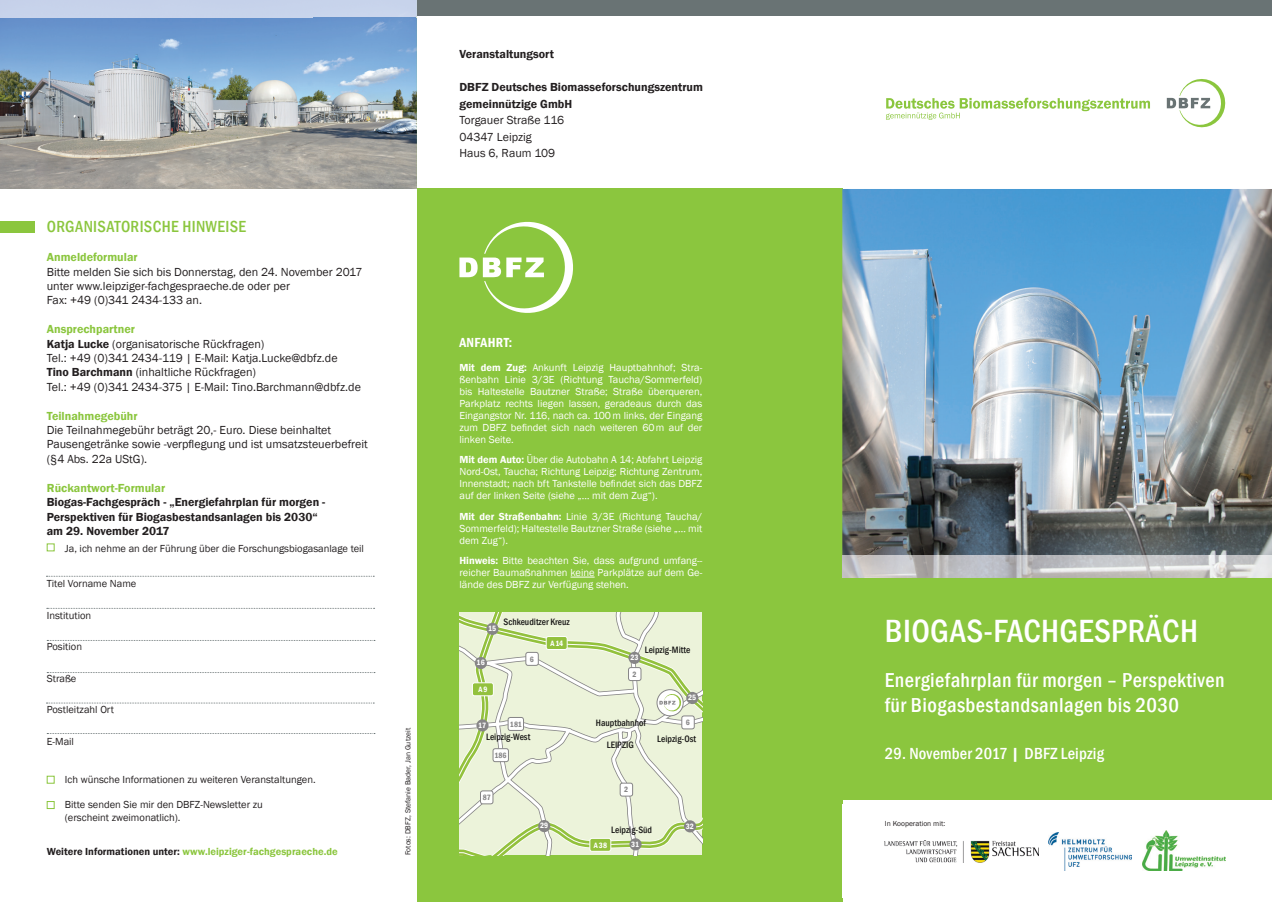
<style>
.page{position:relative;width:1272px;height:902px;background:#fff}
.page>*{position:absolute;margin:0;border:0;box-sizing:border-box;transform-origin:0 0}
.t1{font:500 condensed 33px "Franklin Gothic";letter-spacing:.01em;color:#fff}
.t2{font:500 condensed 20.7px/24.9px "Franklin Gothic";letter-spacing:.02em;color:#fff}
.t3{font:500 condensed 16.5px "Franklin Gothic";letter-spacing:.01em;color:#fff}
.t4{font:500 condensed 16.5px "Franklin Gothic";letter-spacing:.02em;color:#8bc63e}
.t5{font:600 condensed 13.5px "Franklin Gothic";letter-spacing:.02em;color:#fff}
.t6{font:12px/14.4px "Franklin Gothic";color:#231f20}
.t7{font:600 12px/14.4px "Franklin Gothic";color:#231f20}
.t8{font:600 12px "Franklin Gothic";color:#8bc63e}
.t9{font:10.5px/12px "Franklin Gothic";color:#fff;text-align:justify}
.t10{font:10.5px/12.6px "Franklin Gothic";color:#231f20}
.t11{font:600 10.5px "Franklin Gothic";color:#8bc63e}
.t12{font:500 condensed 9.45px "Franklin Gothic";color:#161514}
.t13{font:600 condensed 7.95px "Franklin Gothic";color:#fff}
.t14{font:600 condensed 7.95px "Franklin Gothic";color:#868586}
.t15{font:7.5px "Franklin Gothic";color:#231f20}
.s1{font-weight:600;color:#8bc63e}
.s2{font-weight:600}
.s3{color:#231f20}
.s4{font-weight:600;font-stretch:normal}
</style>
<div class="page">
<div style="left:842px;top:578px;width:429px;height:221px;background:#8bc63e"></div>
<img style="left:0;top:0;width:417px;height:189px">
<div style="left:417px;top:189px;width:425px;height:712px;background:#8bc63e"></div>
<img style="left:842px;top:189px;width:429px;height:366px">
<img style="left:842px;top:555px;width:429px;height:22px">
<div style="left:417px;top:0;width:854px;height:16px;background:#697374"></div>
<svg style="left:459px;top:612px;width:243px;height:243px;background:#e4edd0"></svg>
<div style="left:620px;top:783px;width:12px;height:13px;background:#fff;border-radius:2px"></div>
<div style="left:619px;top:782px;width:14px;height:14px;border:1px solid #868586;border-radius:2px"></div>
<div style="left:681px;top:715px;width:13px;height:13px;background:#fff;border-radius:2px"></div>
<div style="left:681px;top:715px;width:13px;height:14px;border:1px solid #868586;border-radius:2px"></div>
<div style="left:628px;top:667px;width:13px;height:13px;background:#fff;border-radius:2px"></div>
<div style="left:628px;top:667px;width:13px;height:14px;border:1px solid #868586;border-radius:2px"></div>
<div style="left:480px;top:790px;width:13px;height:13px;background:#fff;border-radius:2px"></div>
<div style="left:480px;top:790px;width:13px;height:14px;border:1px solid #868586;border-radius:2px"></div>
<div style="left:476px;top:719px;width:12px;height:12px;background:#868586;border-radius:50%"></div>
<div style="left:475px;top:657px;width:12px;height:12px;background:#868586;border-radius:50%"></div>
<div style="left:486px;top:622px;width:12px;height:13px;background:#868586;border-radius:50%"></div>
<div style="left:628px;top:651px;width:12px;height:13px;background:#868586;border-radius:50%"></div>
<div style="left:686px;top:691px;width:12px;height:13px;background:#868586;border-radius:50%"></div>
<div style="left:629px;top:838px;width:12px;height:12px;background:#868586;border-radius:50%"></div>
<div style="left:684px;top:820px;width:12px;height:12px;background:#868586;border-radius:50%"></div>
<div style="left:538px;top:819px;width:12px;height:13px;background:#868586;border-radius:50%"></div>
<div style="left:0;top:222px;width:34px;height:11px;background:#8bc63e"></div>
<div style="left:47px;top:775px;width:8px;height:8px;border:1px solid #8bc63e"></div>
<div style="left:47px;top:801px;width:8px;height:7px;border:1px solid #8bc63e"></div>
<svg style="left:1166px;top:79px;width:60px;height:49px"></svg>
<svg style="left:886px;top:98px;width:263px;height:22px"></svg>
<svg style="left:459px;top:222px;width:114px;height:91px"></svg>
<svg style="left:570px;top:576px;width:24px;height:1px"></svg>
<svg style="left:46px;top:576px;width:328px;height:1px"></svg>
<svg style="left:47px;top:608px;width:327px;height:1px"></svg>
<svg style="left:47px;top:640px;width:328px;height:1px"></svg>
<svg style="left:47px;top:672px;width:328px;height:1px"></svg>
<svg style="left:46px;top:702px;width:328px;height:1px"></svg>
<svg style="left:47px;top:733px;width:328px;height:1px"></svg>
<img style="left:884px;top:840px;width:154px;height:22px">
<img style="left:1048px;top:832px;width:83px;height:38px">
<img style="left:1142px;top:830px;width:83px;height:40px">
<h3 class="t4" style="left:47px;top:216px;width:201px">ORGANISATORISCHE HINWEISE</h3>
<p class="t8" style="left:47px;top:250px;width:92px">Anmeldeformular</p>
<p class="t6" style="left:47px;top:264px;width:317px">Bitte melden Sie sich bis Donnerstag, den 24. November 2017 unter www.leipziger-fachgespraeche.de oder per<br>Fax: +49 (0)341 2434-133 an.</p>
<p class="t6" style="left:47px;top:322px;width:315px"><span class="s1">Ansprechpartner<br></span><span class="s2">Katja Lucke</span> (organisatorische Rückfragen)<br>Tel.: +49 (0)341 2434-119 | E-Mail: Katja.Lucke@dbfz.de <span class="s2">Tino Barchmann</span> (inhaltliche Rückfragen)<br>Tel.: +49 (0)341 2434-375 | E-Mail: Tino.Barchmann@dbfz.de</p>
<p class="t8" style="left:47px;top:408px;width:92px">Teilnahmegebühr</p>
<p class="t6" style="left:47px;top:423px;width:322px">Die Teilnahmegebühr beträgt 20,- Euro. Diese beinhaltet<br>Pausengetränke sowie -verpflegung und ist umsatzsteuerbefreit (§4 Abs. 22a UStG).</p>
<p class="t8" style="left:47px;top:480px;width:120px">Rückantwort-Formular</p>
<p class="t7" style="left:47px;top:495px;width:280px">Biogas-Fachgespräch - „Energiefahrplan für morgen -<br>Perspektiven für Biogasbestandsanlagen bis 2030“ am 29. November 2017</p>
<p class="t10" style="left:65px;top:542px;width:301px">Ja, ich nehme an der Führung über die Forschungsbiogasanlage teil</p>
<p class="t10" style="left:47px;top:577px;width:91px">Titel Vorname Name</p>
<p class="t10" style="left:47px;top:609px;width:46px">Institution</p>
<p class="t10" style="left:47px;top:640px;width:37px">Position</p>
<p class="t10" style="left:47px;top:672px;width:31px">Straße</p>
<p class="t10" style="left:47px;top:703px;width:69px">Postleitzahl Ort</p>
<p class="t10" style="left:47px;top:735px;width:29px">E-Mail</p>
<p class="t10" style="left:65px;top:773px;width:252px">Ich wünsche Informationen zu weiteren Veranstaltungen.</p>
<p class="t10" style="left:65px;top:798px;width:199px">Bitte senden Sie mir den DBFZ-Newsletter zu (erscheint zweimonatlich).</p>
<p class="t11" style="left:47px;top:845px;width:292px"><span class="s3">Weitere Informationen unter:</span> www.leipziger-fachgespraeche.de</p>
<p class="t15" style="left:403px;top:855px;width:129px;rotate:-90deg">Fotos: DBFZ, Stefanie Bader, Jan Gutzeit</p>
<p class="t7" style="left:459px;top:47px;width:96px">Veranstaltungsort</p>
<p class="t7" style="left:459px;top:79px;width:245px;line-height:16.5px">DBFZ Deutsches Biomasseforschungszentrum gemeinnützige GmbH</p>
<p class="t6" style="left:459px;top:112px;width:106px;line-height:16.5px">Torgauer Straße 116<br>04347 Leipzig<br>Haus 6, Raum 109</p>
<p class="t5" style="left:459px;top:333px;width:54px">ANFAHRT:</p>
<p class="t9" style="left:459px;top:361px;width:244px"><span class="s2">Mit dem Zug:</span> Ankunft Leipzig Hauptbahnhof; Stra&shy;ßenbahn Linie 3/3E (Richtung Taucha/Sommerfeld) bis Haltestelle Bautzner Straße; Straße überqueren, Parkplatz rechts liegen lassen, geradeaus durch das Eingangstor Nr. 116, nach ca. 100 m links, der Eingang zum DBFZ befindet sich nach weiteren 60 m auf der linken Seite.</p>
<p class="t9" style="left:459px;top:454px;width:244px"><span class="s2">Mit dem Auto:</span> Über die Autobahn A 14; Abfahrt Leipzig Nord-Ost, Taucha; Richtung Leipzig; Richtung Zentrum, Innenstadt; nach bft Tankstelle befindet sich das DBFZ auf der linken Seite (siehe „… mit dem Zug“).</p>
<p class="t9" style="left:459px;top:510px;width:244px"><span class="s2">Mit der Straßenbahn:</span> Linie 3/3E (Richtung Taucha/ Sommerfeld); Haltestelle Bautzner Straße (siehe „… mit dem Zug“).</p>
<p class="t9" style="left:459px;top:555px;width:244px"><span class="s2">Hinweis:</span> Bitte beachten Sie, dass aufgrund umfang-- reicher Baumaßnahmen keine Parkplätze auf dem Ge&shy;lände des DBFZ zur Verfügung stehen.</p>
<p class="t12" style="left:503px;top:615px;width:68px">Schkeuditzer Kreuz</p>
<p class="t13" style="left:488px;top:623px;width:10px">15</p>
<p class="t13" style="left:476px;top:657px;width:10px">16</p>
<p class="t13" style="left:478px;top:684px;width:11px">A9</p>
<p class="t13" style="left:478px;top:719px;width:10px">17</p>
<p class="t14" style="left:530px;top:653px;width:6px">6</p>
<p class="t13" style="left:550px;top:637px;width:15px">A14</p>
<p class="t14" style="left:510px;top:718px;width:13px">181</p>
<p class="t12" style="left:645px;top:643px;width:47px">Leipzig-Mitte</p>
<p class="t13" style="left:630px;top:652px;width:10px">23</p>
<p class="t14" style="left:632px;top:668px;width:6px">2</p>
<p class="t12" style="left:596px;top:716px;width:51px">Hauptbahnhof</p>
<p class="t13" style="left:688px;top:692px;width:10px">25</p>
<p class="t14" style="left:685px;top:717px;width:6px">6</p>
<p class="t12" style="left:486px;top:730px;width:46px">Leipzig-West</p>
<p class="t12" style="left:657px;top:732px;width:40px">Leipzig-Ost</p>
<p class="t12" style="left:606px;top:739px;width:28px">LEIPZIG</p>
<p class="t14" style="left:624px;top:784px;width:6px">2</p>
<p class="t14" style="left:494px;top:749px;width:14px">186</p>
<p class="t14" style="left:483px;top:792px;width:10px">87</p>
<p class="t13" style="left:540px;top:820px;width:10px">29</p>
<p class="t13" style="left:685px;top:820px;width:10px">32</p>
<p class="t12" style="left:611px;top:823px;width:42px">Leipzig-Süd</p>
<p class="t13" style="left:594px;top:839px;width:15px">A38</p>
<p class="t13" style="left:631px;top:838px;width:10px">31</p>
<h1 class="t1" style="left:884px;top:609px;width:314px">BIOGAS-FACHGESPRÄCH</h1>
<h2 class="t2" style="left:884px;top:667px;width:341px">Energiefahrplan für morgen – Perspektiven für Biogasbestandsanlagen bis 2030</h2>
<h3 class="t3" style="left:884px;top:742px;width:221px">29. November 2017 <span class="s4">|</span> DBFZ Leipzig</h3>
<p class="t15" style="left:884px;top:819px;width:62px">In Kooperation mit:</p>
</div>
